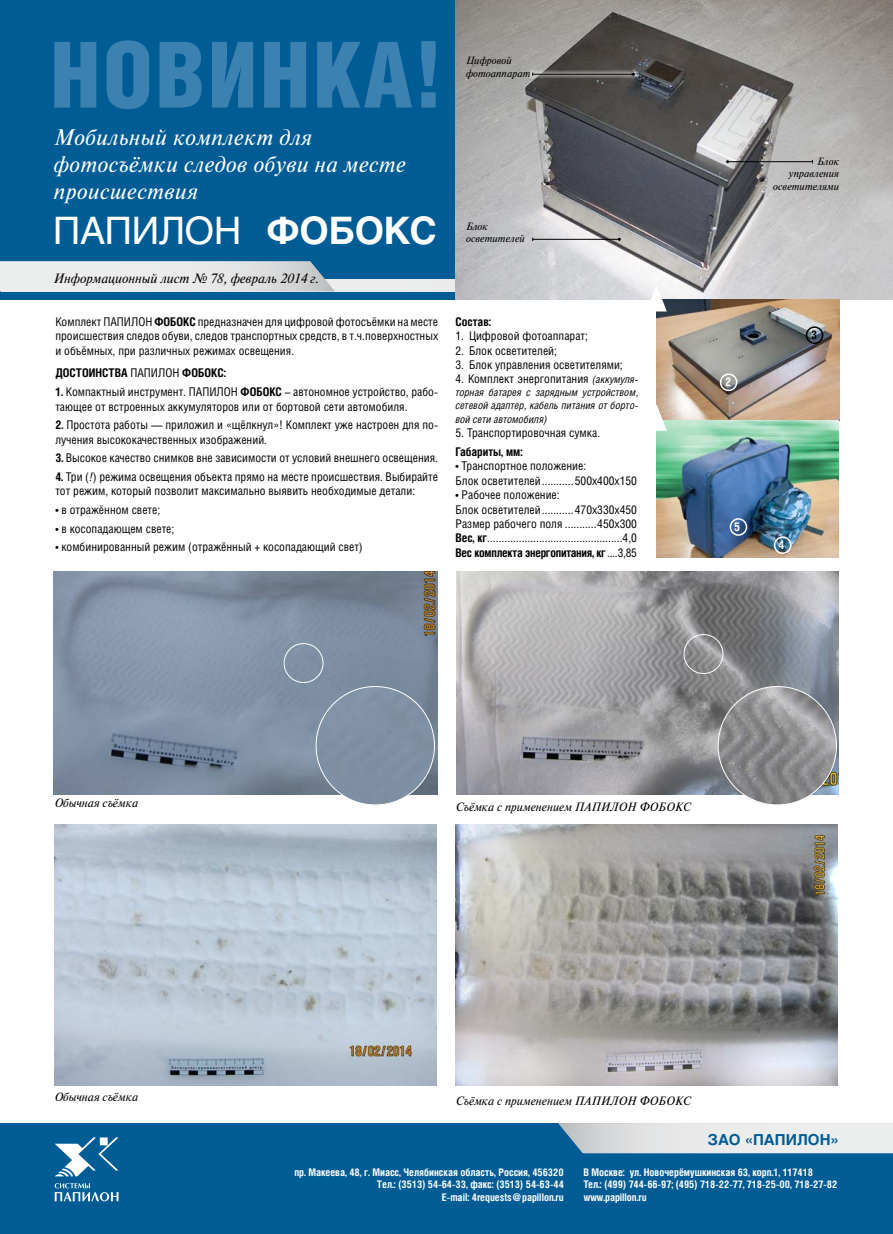
<style>
.page{position:relative;width:893px;height:1234px;background:#fff}
.page>*{position:absolute;margin:0;border:0;box-sizing:border-box;transform-origin:0 0}
.t1{font:900 91.5px "Helios Cond";letter-spacing:.02em;color:#3b82b0}
.t2{font:37.5px "Helios";letter-spacing:-.01em;color:#fff}
.t3{font:italic 22.5px/27px "Newton 7 C";letter-spacing:.02em;color:#fff}
.t4{font:700 15px "Helios";color:#005c95}
.t5{font:italic 13.5px "Newton 7 C";color:#000}
.t6{font:12px/14.4px "Helios Cond";color:#000}
.t7{font:italic 12px "Newton 7 C";color:#000}
.t8{font:700 12px "Helios Cond";color:#000}
.t9{font:700 12px "Helios Cond";color:#fff}
.t10{font:700 10.5px/12.6px "Helios Cond";color:#fff;text-align:right}
.t11{font:italic 10.5px/12.6px "Helios Cond";color:#000}
.t12{font:italic 10.5px/12.6px "Newton 7 C";color:#000}
.s1{font-weight:700}
.s2{font-weight:400}
.s3{font-style:italic}
.s4{font-style:italic;font-size:10.5px}
</style>
<div class="page">
<div style="left:0;top:0;width:893px;height:299px;background:#005c95"></div>
<div style="left:1px;top:1122px;width:892px;height:111px;background:#005c95"></div>
<div style="left:1px;top:280px;width:892px;height:11px;background:#ececed"></div>
<svg style="left:55px;top:1137px;width:63px;height:39px"></svg>
<svg style="left:55px;top:1183px;width:63px;height:17px"></svg>
<svg style="left:0;top:261px;width:335px;height:30px"></svg>
<svg style="left:558px;top:1122px;width:335px;height:30px;background:#dde1e4"></svg>
<img style="left:456px;top:0;width:437px;height:299px">
<hr style="left:728px;top:161px;width:84px;height:1px;background:#000">
<svg style="left:527px;top:68px;width:111px;height:11px"></svg>
<hr style="left:533px;top:74px;width:100px;height:1px;background:#000">
<hr style="left:533px;top:239px;width:86px;height:1px;background:#000">
<img style="left:656px;top:299px;width:183px;height:258px">
<svg style="left:646px;top:285px;width:21px;height:26px"></svg>
<div style="left:720px;top:373px;width:17px;height:18px;border:2px solid #fff;border-radius:50%"></div>
<div style="left:806px;top:326px;width:17px;height:18px;border:2px solid #000;border-radius:50%"></div>
<div style="left:774px;top:536px;width:17px;height:18px;border:2px solid #fff;border-radius:50%"></div>
<div style="left:730px;top:518px;width:17px;height:17px;border:2px solid #fff;border-radius:50%"></div>
<svg style="left:656px;top:404px;width:11px;height:27px"></svg>
<img style="left:53px;top:571px;width:384px;height:223px">
<img style="left:456px;top:571px;width:383px;height:223px">
<div style="left:284px;top:643px;width:39px;height:39px;border:1px solid #fff;border-radius:50%"></div>
<div style="left:684px;top:634px;width:39px;height:39px;border:1px solid #fff;border-radius:50%"></div>
<div style="left:316px;top:686px;width:118px;height:118px;background:#7f90a4;border-radius:59px"></div>
<img style="left:718px;top:686px;width:118px;height:118px;border-radius:59px">
<img style="left:54px;top:824px;width:383px;height:261px">
<img style="left:455px;top:824px;width:383px;height:261px">
<h1 class="t1" style="left:50px;top:23px;width:396px">НОВИНКА!</h1>
<h3 class="t3" style="left:53px;top:124px;width:354px">Мобильный комплект для фотосъёмки следов обуви на месте происшествия</h3>
<h2 class="t2" style="left:53px;top:209px;width:385px">ПАПИЛОН <span class="s1">ФОБОКС</span></h2>
<p class="t5" style="left:53px;top:270px;width:267px">Информационный лист № 78, февраль 2014 г.</p>
<p class="t6" style="left:55px;top:314px;width:384px;text-align:justify">Комплект ПАПИЛОН <span class="s1">ФОБОКС</span> предназначен для цифровой фотосъёмки на месте происшествия следов обуви, следов транспортных средств, в т.ч.поверхностных и объёмных, при различных режимах освещения.</p>
<p class="t8" style="left:55px;top:366px;width:172px">Достоинства <span class="s2">ПАПИЛОН</span> ФОБОКС:</p>
<p class="t6" style="left:55px;top:384px;width:384px"><span class="s1">1.</span> Компактный инструмент. ПАПИЛОН <span class="s1">ФОБОКС</span> – автономное устройство, рабо&shy;тающее от встроенных аккумуляторов или от бортовой сети автомобиля.</p>
<p class="t6" style="left:55px;top:417px;width:384px"><span class="s1">2.</span> Простота работы — приложил и «щёлкнул»! Комплект уже настроен для по&shy;лучения высококачественных изображений.</p>
<p class="t6" style="left:55px;top:450px;width:384px"><span class="s1">3.</span> Высокое качество снимков вне зависимости от условий внешнего освещения.</p>
<p class="t6" style="left:55px;top:469px;width:384px"><span class="s1">4.</span> Три (<span class="s3">!</span>) режима освещения объекта прямо на месте происшествия. Выбирайте тот режим, который позволит максимально выявить необходимые детали:</p>
<p class="t6" style="left:55px;top:502px;width:106px">• в отражённом свете;</p>
<p class="t6" style="left:55px;top:521px;width:121px">• в косопадающем свете;</p>
<p class="t6" style="left:55px;top:539px;width:309px">• комбинированный режим (отражённый + косопадающий свет)</p>
<p class="t12" style="left:466px;top:54px;width:66px">Цифровой фотоаппарат</p>
<p class="t12" style="left:466px;top:220px;width:60px">Блок осветителей</p>
<p class="t8" style="left:455px;top:314px;width:37px">Состав:</p>
<p class="t6" style="left:455px;top:328px;width:134px">1. Цифровой фотоаппарат;</p>
<p class="t6" style="left:455px;top:343px;width:103px">2. Блок осветителей;</p>
<p class="t6" style="left:455px;top:357px;width:169px">3. Блок управления осветителями;</p>
<p class="t6" style="left:455px;top:371px;width:184px">4. Комплект энергопитания <span class="s4">(аккумуля-</span></p>
<p class="t11" style="left:455px;top:385px;width:184px">торная батарея с зарядным устройством, сетевой адаптер, кабель питания от борто-</p>
<p class="t11" style="left:455px;top:412px;width:93px">вой сети автомобиля)</p>
<p class="t6" style="left:455px;top:425px;width:146px">5. Транспортировочная сумка.</p>
<p class="t8" style="left:455px;top:444px;width:69px">Габариты, мм:</p>
<p class="t6" style="left:455px;top:458px;width:183px">• Транспортное положение:<br>Блок осветителей...........500х400х150</p>
<p class="t6" style="left:455px;top:487px;width:183px">• Рабочее положение:<br>Блок осветителей...........470х330х450<br>Размер рабочего поля ...........450х300<br><span class="s1">Вес, кг</span>...............................................4,0<br><span class="s1">Вес комплекта энергопитания, кг</span>....3,85</p>
<p class="t12" style="left:773px;top:155px;width:68px;text-align:right">Блок управления осветителями</p>
<p class="t9" style="left:725px;top:374px;width:8px">2</p>
<p class="t8" style="left:811px;top:327px;width:8px">3</p>
<p class="t9" style="left:734px;top:519px;width:7px">5</p>
<p class="t9" style="left:778px;top:537px;width:7px">4</p>
<p class="t7" style="left:54px;top:796px;width:85px">Обычная съёмка</p>
<p class="t7" style="left:455px;top:800px;width:237px">Cъёмка c применением ПАПИЛОН ФОБОКС</p>
<p class="t7" style="left:54px;top:1090px;width:85px">Обычная съёмка</p>
<p class="t7" style="left:455px;top:1094px;width:237px">Cъёмка c применением ПАПИЛОН ФОБОКС</p>
<p class="t4" style="left:708px;top:1130px;width:133px">ЗАО «ПАПИЛОН»</p>
<p class="t10" style="left:294px;top:1165px;width:271px">пр. Макеева, 48, г. Миасс, Челябинская область, Россия, 456320<br>Tел.: (3513) 54-64-33, факс: (3513) 54-63-44</p>
<p class="t10" style="left:583px;top:1165px;width:256px;text-align:left">В Москве: ул. Новочерёмушкинская 63, корп.1, 117418<br>Тел.: (499) 744-66-97; (495) 718-22-77, 718-25-00, 718-27-82</p>
<p class="t10" style="left:442px;top:1190px;width:123px">E-mail: 4requests@papillon.ru</p>
<p class="t10" style="left:584px;top:1190px;width:64px">www.papillon.ru</p>
</div>
